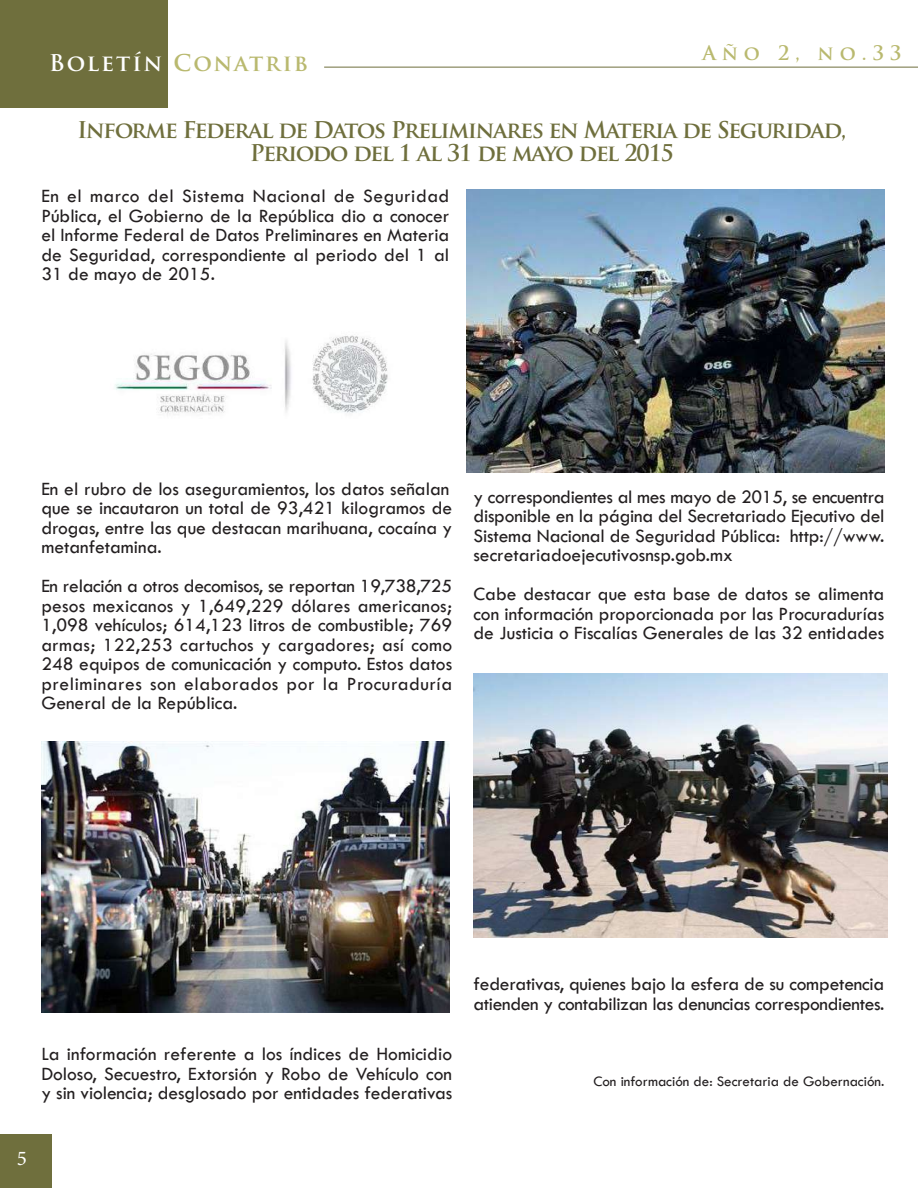
<style>
.page{position:relative;width:918px;height:1188px;background:#fff}
.page>*{position:absolute;margin:0;border:0;box-sizing:border-box;transform-origin:0 0}
.t1{font:700 22.5px/22.5px "Trajan Pro";letter-spacing:-.06em;color:#6f6f3d;text-align:center}
.t2{font:700 22.5px "Trajan Pro";letter-spacing:.09em;color:#b9b96f}
.t3{font:21px "Minion Pro";color:#fff}
.t4{font:500 19.5px/19.5px "Tw Cen";color:#231f20;text-align:justify}
.t5{font:700 19.5px "Trajan Pro";letter-spacing:.295em;color:#b9b96f}
.t6{font:500 15px "Tw Cen";color:#231f20}
.s1{color:#fff}
</style>
<div class="page">
<div style="left:0;top:1135px;width:52px;height:53px;background:#6f6f3d"></div>
<div style="left:0;top:0;width:168px;height:108px;background:#6f6f3d"></div>
<hr style="left:324px;top:67px;width:594px;height:1px;background:#6f6f3d">
<img style="left:115px;top:335px;width:273px;height:80px">
<img style="left:42px;top:741px;width:408px;height:271px">
<img style="left:466px;top:189px;width:419px;height:283px">
<img style="left:474px;top:674px;width:414px;height:264px">
<p class="t2" style="left:49px;top:49px;width:261px"><span class="s1">Boletín</span> Conatrib</p>
<p class="t5" style="left:702px;top:40px;width:201px">Año 2, no.33</p>
<p class="t1" style="left:77px;top:119px;width:771px">Informe Federal de Datos Preliminares en Materia de Seguridad,<br>Periodo del 1 al 31 de mayo del 2015</p>
<p class="t4" style="left:41px;top:186px;width:410px">En el marco del Sistema Nacional de Seguridad Pública, el Gobierno de la República dio a conocer el Informe Federal de Datos Preliminares en Materia de Seguridad, correspondiente al periodo del 1 al 31 de mayo de 2015.</p>
<p class="t4" style="left:41px;top:479px;width:412px;text-align:left">En el rubro de los aseguramientos, los datos señalan que se incautaron un total de 93,421 kilogramos de drogas, entre las que destacan marihuana, cocaína y metanfetamina.</p>
<p class="t4" style="left:41px;top:576px;width:412px">En relación a otros decomisos, se reportan 19,738,725 pesos mexicanos y 1,649,229 dólares americanos; 1,098 vehículos; 614,123 litros de combustible; 769 armas; 122,253 cartuchos y cargadores; así como 248 equipos de comunicación y computo. Estos datos preliminares son elaborados por la Procuraduría General de la República.</p>
<p class="t4" style="left:474px;top:487px;width:413px">y correspondientes al mes mayo de 2015, se encuentra disponible en la página del Secretariado Ejecutivo del Sistema Nacional de Seguridad Pública: http://www. secretariadoejecutivosnsp.gob.mx</p>
<p class="t4" style="left:474px;top:584px;width:412px">Cabe destacar que esta base de datos se alimenta con información proporcionada por las Procuradurías de Justicia o Fiscalías Generales de las 32 entidades</p>
<p class="t4" style="left:41px;top:1044px;width:412px">La información referente a los índices de Homicidio Doloso, Secuestro, Extorsión y Robo de Vehículo con y sin violencia; desglosado por entidades federativas</p>
<p class="t3" style="left:17px;top:1144px;width:12px">5</p>
<p class="t4" style="left:474px;top:974px;width:412px">federativas, quienes bajo la esfera de su competencia atienden y contabilizan las denuncias correspondientes.</p>
<p class="t6" style="left:593px;top:1073px;width:292px">Con información de: Secretaria de Gobernación.</p>
</div>
